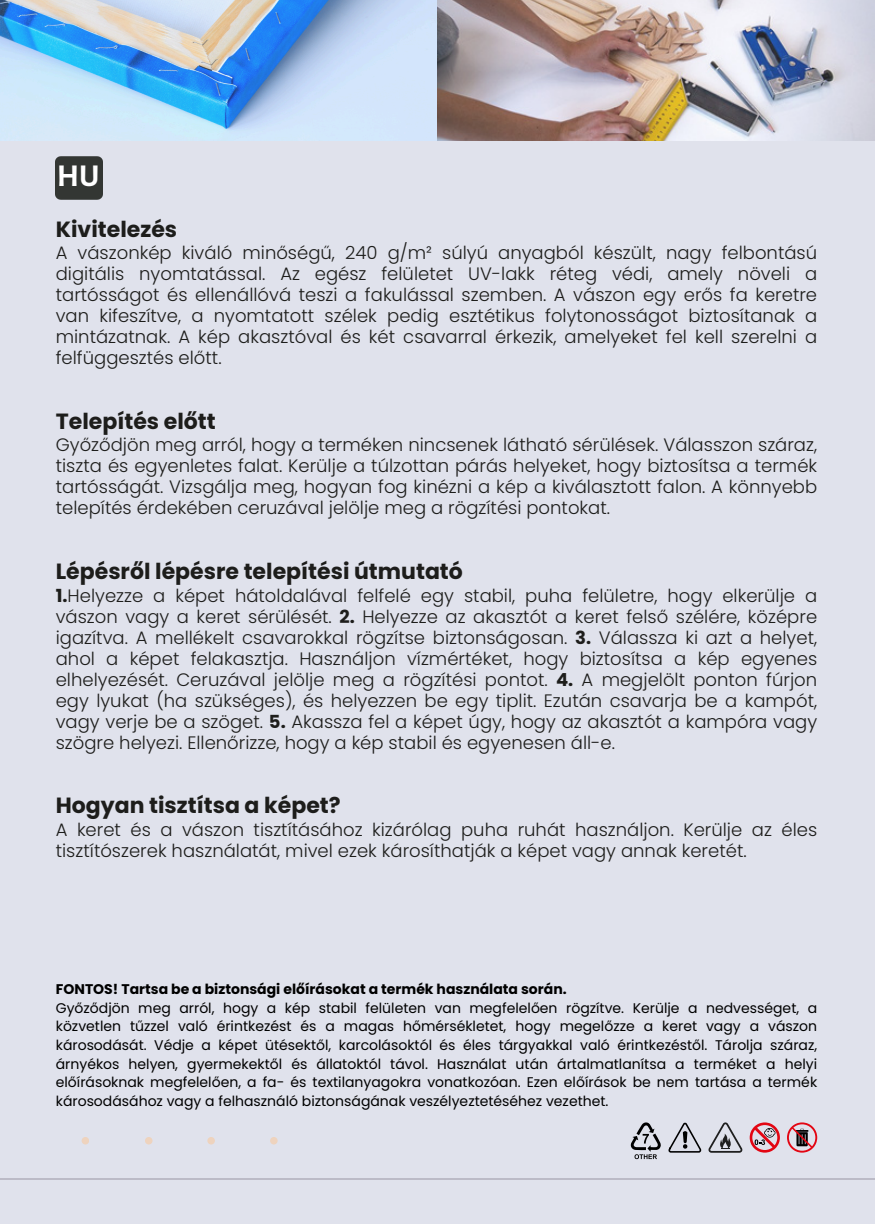
<style>
.page{position:relative;width:875px;height:1224px;background:#fff}
.page>*{position:absolute;margin:0;border:0;box-sizing:border-box;transform-origin:0 0}
.t1{font:700 32px "Alegreya Sans";color:#fff}
.t2{font:700 22px "Poppins";color:#1d1d1b}
.t3{font:300 18px/21px "Poppins";color:#1d1d1b;text-align:justify}
.t4{font:14px/18.6px "Poppins";color:#000;text-align:justify}
.t5{font:700 14px "Poppins";color:#000}
.s1{font-weight:700}
</style>
<div class="page">
<div style="left:0;top:0;width:874px;height:1224px;background:#dcdee9"></div>
<hr style="left:0;top:1178px;width:874px;height:2px;background:#b1b0be">
<img style="left:0;top:0;width:873px;height:141px">
<div style="left:82px;top:1137px;width:7px;height:8px;background:#eed3be;border-radius:50%"></div>
<div style="left:145px;top:1137px;width:7px;height:8px;background:#eed3be;border-radius:50%"></div>
<div style="left:207px;top:1137px;width:8px;height:8px;background:#eed3be;border-radius:50%"></div>
<div style="left:270px;top:1137px;width:7px;height:8px;background:#eed3be;border-radius:50%"></div>
<div style="left:56px;top:156px;width:46px;height:44px;background:#333633"></div>
<svg style="left:630px;top:1122px;width:31px;height:37px"></svg>
<svg style="left:749px;top:1122px;width:30px;height:31px"></svg>
<svg style="left:708px;top:1122px;width:34px;height:31px"></svg>
<svg style="left:787px;top:1122px;width:29px;height:31px"></svg>
<svg style="left:668px;top:1123px;width:33px;height:30px"></svg>
<h1 class="t1" style="left:57px;top:160px;width:44px">HU</h1>
<p class="t2" style="left:56px;top:214px;width:123px">Kivitelezés</p>
<p class="t3" style="left:56px;top:243px;width:762px">A vászonkép kiváló minőségű, 240 g/m² súlyú anyagból készült, nagy felbontású digitális nyomtatással. Az egész felületet UV-lakk réteg védi, amely növeli a tartósságot és ellenállóvá teszi a fakulással szemben. A vászon egy erős fa keretre van kifeszítve, a nyomtatott szélek pedig esztétikus folytonosságot biztosítanak a mintázatnak. A kép akasztóval és két csavarral érkezik, amelyeket fel kell szerelni a felfüggesztés előtt.</p>
<p class="t2" style="left:56px;top:406px;width:161px">Telepítés előtt</p>
<p class="t3" style="left:56px;top:435px;width:762px">Győződjön meg arról, hogy a terméken nincsenek látható sérülések. Válasszon száraz, tiszta és egyenletes falat. Kerülje a túlzottan párás helyeket, hogy biztosítsa a termék tartósságát. Vizsgálja meg, hogyan fog kinézni a kép a kiválasztott falon. A könnyebb telepítés érdekében ceruzával jelölje meg a rögzítési pontokat.</p>
<h2 class="t2" style="left:56px;top:556px;width:408px">Lépésről lépésre telepítési útmutató</h2>
<h2 class="t3" style="left:56px;top:585px;width:762px"><span class="s1">1.</span>Helyezze a képet hátoldalával felfelé egy stabil, puha felületre, hogy elkerülje a vászon vagy a keret sérülését. <span class="s1">2.</span> Helyezze az akasztót a keret felső szélére, középre igazítva. A mellékelt csavarokkal rögzítse biztonságosan. <span class="s1">3.</span> Válassza ki azt a helyet, ahol a képet felakasztja. Használjon vízmértéket, hogy biztosítsa a kép egyenes elhelyezését. Ceruzával jelölje meg a rögzítési pontot. <span class="s1">4.</span> A megjelölt ponton fúrjon egy lyukat (ha szükséges), és helyezzen be egy tiplit. Ezután csavarja be a kampót, vagy verje be a szöget. <span class="s1">5.</span> Akassza fel a képet úgy, hogy az akasztót a kampóra vagy szögre helyezi. Ellenőrizze, hogy a kép stabil és egyenesen áll-e.</h2>
<h2 class="t2" style="left:56px;top:790px;width:286px">Hogyan tisztítsa a képet?</h2>
<h2 class="t3" style="left:56px;top:819px;width:762px">A keret és a vászon tisztításához kizárólag puha ruhát használjon. Kerülje az éles tisztítószerek használatát, mivel ezek károsíthatják a képet vagy annak keretét.</h2>
<p class="t5" style="left:56px;top:979px;width:512px">FONTOS! Tartsa be a biztonsági előírásokat a termék használata során.</p>
<h2 class="t4" style="left:56px;top:998px;width:762px">Győződjön meg arról, hogy a kép stabil felületen van megfelelően rögzítve. Kerülje a nedvességet, a közvetlen tűzzel való érintkezést és a magas hőmérsékletet, hogy megelőzze a keret vagy a vászon károsodását. Védje a képet ütésektől, karcolásoktól és éles tárgyakkal való érintkezéstől. Tárolja száraz, árnyékos helyen, gyermekektől és állatoktól távol. Használat után ártalmatlanítsa a terméket a helyi előírásoknak megfelelően, a fa- és textilanyagokra vonatkozóan. Ezen előírások be nem tartása a termék károsodásához vagy a felhasználó biztonságának veszélyeztetéséhez vezethet.</h2>
</div>
